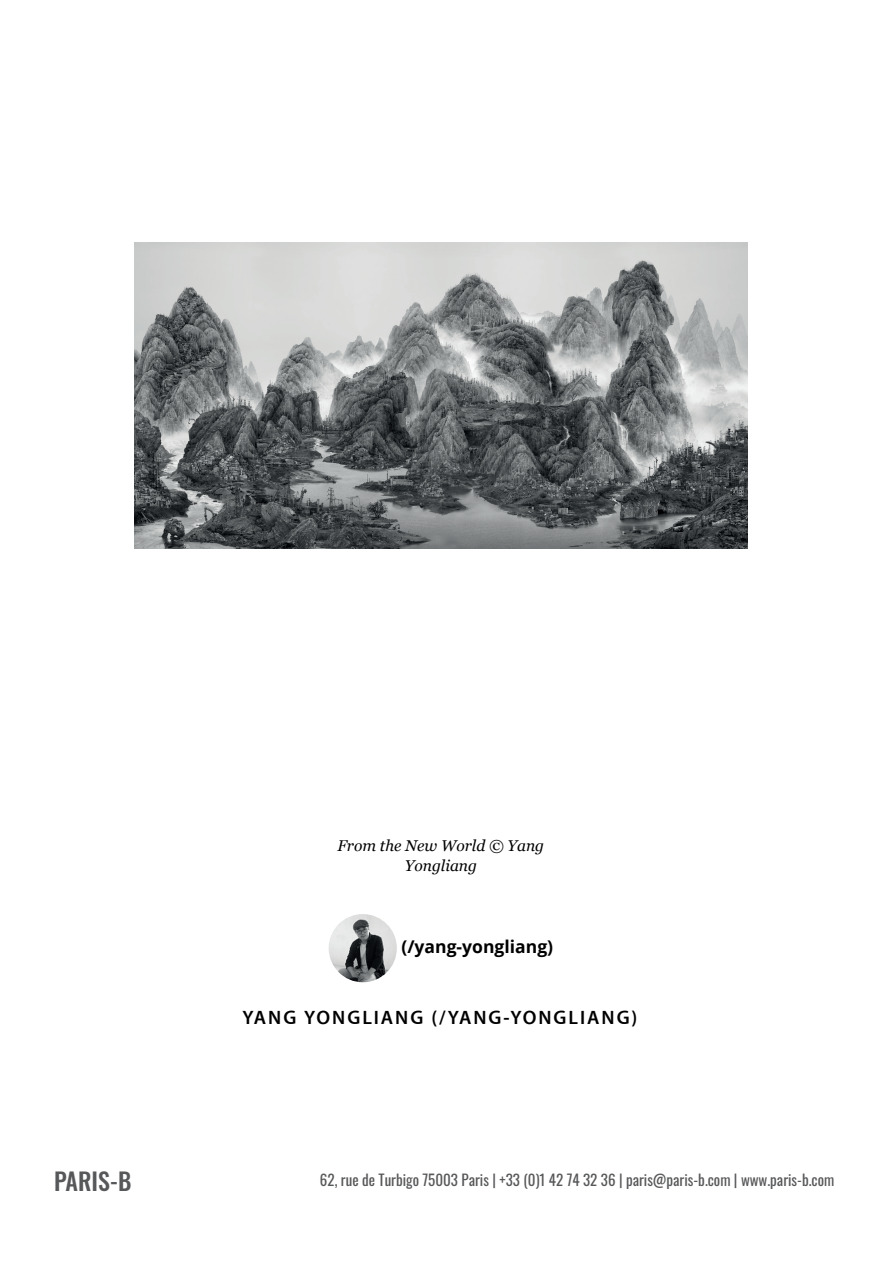
<style>
.page{position:relative;width:893px;height:1263px;background:#fff}
.page>*{position:absolute;margin:0;border:0;box-sizing:border-box;transform-origin:0 0}
.t1{font:24px "Oswald";letter-spacing:-.005em;color:#57585a}
.t2{font:600 19.5px "Myriad Pro";letter-spacing:.1em;color:#000001}
.t3{font:700 17.55px "Open Sans";color:#000001}
.t4{font:italic 15.6px/19.5px "Georgia";color:#000001;text-align:center}
.t5{font:15px "Oswald";color:#57585a}
</style>
<div class="page">
<img style="left:134px;top:242px;width:614px;height:741px">
<p class="t4" style="left:338px;top:836px;width:208px">From the New World © Yang<br>Yongliang</p>
<p class="t3" style="left:401px;top:934px;width:153px">(/yang-yongliang)</p>
<h2 class="t2" style="left:242px;top:1005px;width:396px">YANG YONGLIANG (/YANG-YONGLIANG)</h2>
<h1 class="t1" style="left:54px;top:1160px;width:79px">PARIS-B</h1>
<p class="t5" style="left:320px;top:1166px;width:516px">62, rue de Turbigo 75003 Paris | +33 (0)1 42 74 32 36 | paris@paris-b.com | www.paris-b.com</p>
</div>
